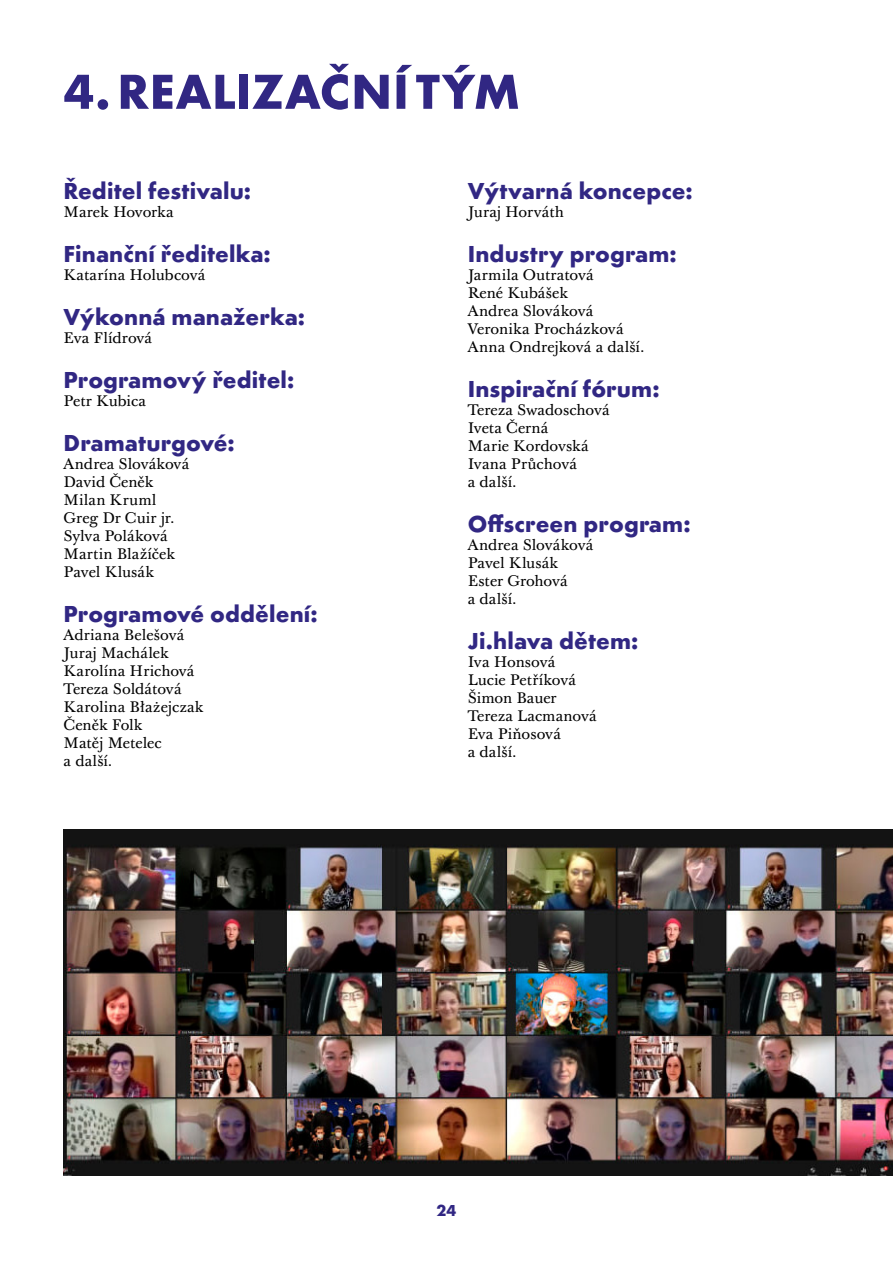
<style>
.page{position:relative;width:893px;height:1263px;background:#fff}
.page>*{position:absolute;margin:0;border:0;box-sizing:border-box;transform-origin:0 0}
.t1{font:700 51px "Futiglau Odstupnovana";letter-spacing:.005em;color:#312783}
.t2{font:700 24px "Futiglau Odstupnovana";letter-spacing:.005em;color:#312783}
.t3{font:700 16.5px "Futiglau Odstupnovana";color:#312783}
.t4{font:15px/18px "Baskerville 10 Pro";color:#000}
</style>
<div class="page">
<img style="left:64px;top:830px;width:829px;height:345px">
<h1 class="t1" style="left:64px;top:61px;width:458px">4.REALIZAČNÍ TÝM</h1>
<h2 class="t2" style="left:64px;top:176px;width:189px">Ředitel festivalu:</h2>
<p class="t4" style="left:64px;top:204px;width:112px">Marek Hovorka</p>
<h2 class="t2" style="left:64px;top:239px;width:209px">Finanční ředitelka:</h2>
<p class="t4" style="left:64px;top:267px;width:143px">Katarína Holubcová</p>
<h2 class="t2" style="left:64px;top:302px;width:243px">Výkonná manažerka:</h2>
<p class="t4" style="left:64px;top:330px;width:90px">Eva Flídrová</p>
<h2 class="t2" style="left:64px;top:365px;width:232px">Programový ředitel:</h2>
<p class="t4" style="left:64px;top:393px;width:84px">Petr Kubica</p>
<h2 class="t2" style="left:64px;top:428px;width:173px">Dramaturgové:</h2>
<p class="t4" style="left:64px;top:456px;width:127px">Andrea Slováková<br>David Čeněk<br>Milan Kruml<br>Greg Dr Cuir jr.<br>Sylva Poláková<br>Martin Blažíček<br>Pavel Klusák</p>
<h2 class="t2" style="left:64px;top:600px;width:256px">Programové oddělení:</h2>
<p class="t4" style="left:64px;top:627px;width:141px">Adriana Belešová<br>Juraj Machálek<br>Karolína Hrichová<br>Tereza Soldátová<br>Karolina Błażejczak<br>Čeněk Folk<br>Matěj Metelec<br>a další.</p>
<h2 class="t2" style="left:468px;top:176px;width:227px">Výtvarná koncepce:</h2>
<p class="t4" style="left:468px;top:204px;width:98px">Juraj Horváth</p>
<h2 class="t2" style="left:468px;top:239px;width:211px">Industry program:</h2>
<p class="t4" style="left:468px;top:267px;width:178px">Jarmila Outratová<br>René Kubášek<br>Andrea Slováková<br>Veronika Procházková<br>Anna Ondrejková a další.</p>
<h2 class="t2" style="left:468px;top:374px;width:193px">Inspirační fórum:</h2>
<p class="t4" style="left:468px;top:402px;width:144px">Tereza Swadoschová<br>Iveta Černá<br>Marie Kordovská<br>Ivana Průchová<br>a další.</p>
<h2 class="t2" style="left:468px;top:510px;width:224px">Offscreen program:</h2>
<p class="t4" style="left:468px;top:537px;width:127px">Andrea Slováková<br>Pavel Klusák<br>Ester Grohová<br>a další.</p>
<h2 class="t2" style="left:468px;top:627px;width:172px">Ji.hlava dětem:</h2>
<p class="t4" style="left:468px;top:654px;width:131px">Iva Honsová<br>Lucie Petříková<br>Šimon Bauer<br>Tereza Lacmanová<br>Eva Piňosová<br>a další.</p>
<p class="t3" style="left:436px;top:1201px;width:22px">24</p>
</div>
